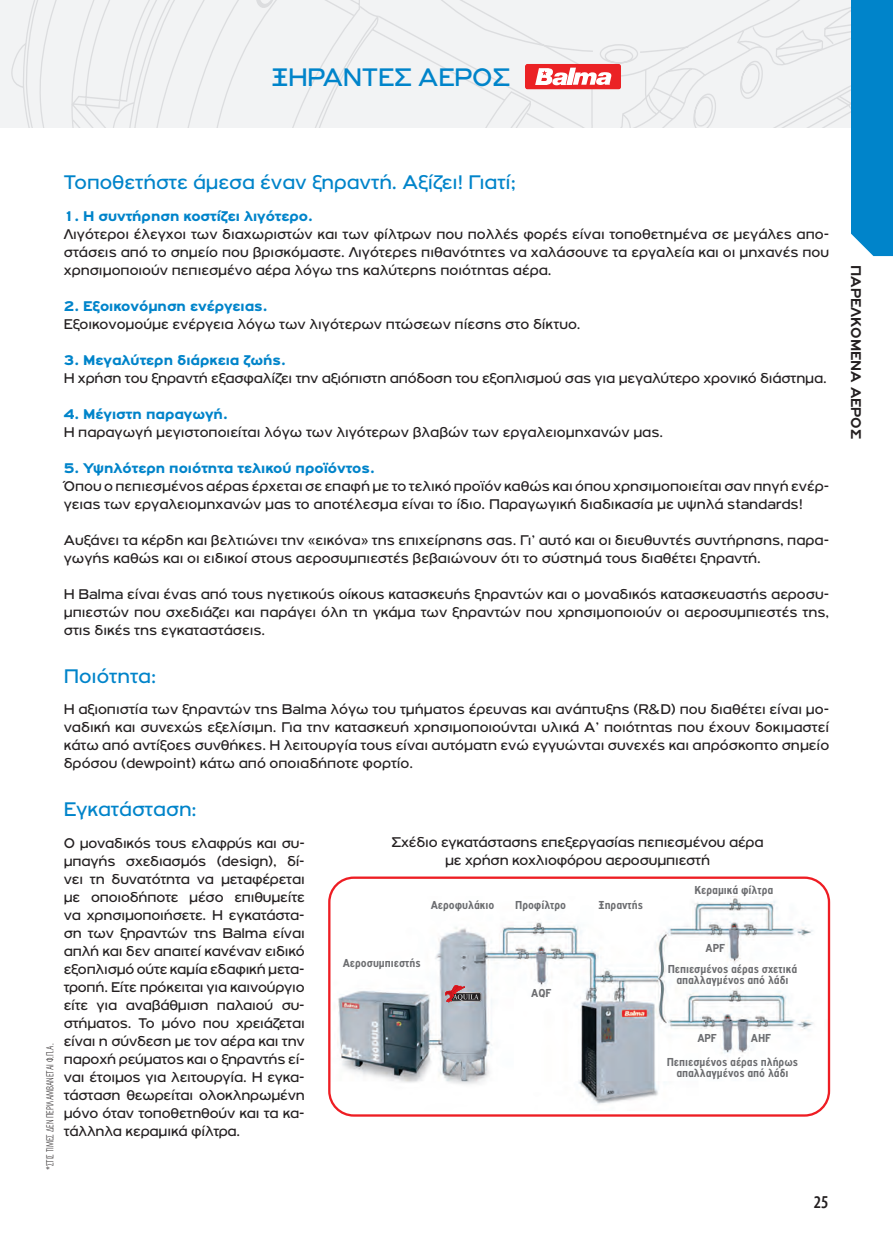
<style>
.page{position:relative;width:893px;height:1234px;background:#fff}
.page>*{position:absolute;margin:0;border:0;box-sizing:border-box;transform-origin:0 0}
.t1{font:27px "PF Highway Gothic Ext";color:#0084ca}
.t2{font:21px "PF Highway Gothic Ext";color:#0084ca}
.t3{font:500 18px "Myriad Condensed Greek";color:#231f20}
.t4{font:15px/18px "PF Highway Gothic Ext";color:#231f20;text-align:justify}
.t5{font:900 15px "PF Highway Gothic Ext";color:#0084ca}
.t6{font:700 15px "PF Highway Gothic Ext";color:#231f20}
.t7{font:700 12.3px/10.9px "PF Highway Gothic Cond";color:#6c6d70;text-align:center}
.t8{font:300 10.5px "Myriad Condensed Greek";color:#231f20}
</style>
<div class="page">
<svg style="left:11px;top:0;width:267px;height:128px"></svg>
<svg style="left:278px;top:0;width:573px;height:128px"></svg>
<svg style="left:525px;top:64px;width:96px;height:25px"></svg>
<img style="left:330px;top:896px;width:501px;height:214px">
<div style="left:328px;top:876px;width:502px;height:240px;border:2px solid #ee1d23;border-radius:24px"></div>
<svg style="left:445px;top:984px;width:36px;height:18px"></svg>
<div style="left:851px;top:0;width:42px;height:256px;background:#0084ca"></div>
<h1 class="t1" style="left:272px;top:63px;width:240px">ΞΗΡΑΝΤΕΣ ΑΕΡΟΣ</h1>
<p class="t8" style="left:45px;top:1169px;width:128px;rotate:-90deg">*ΣΤΙΣ ΤΙΜΕΣ ΔΕΝ ΠΕΡΙΛΑΜΒΑΝΕΤΑΙ Φ.Π.Α.</p>
<h2 class="t2" style="left:64px;top:171px;width:454px">Τοποθετήστε άμεσα έναν ξηραντή. Αξίζει! Γιατί;</h2>
<p class="t5" style="left:64px;top:207px;width:251px">1. Η συντήρηση κοστίζει λιγότερο.</p>
<p class="t4" style="left:64px;top:225px;width:767px">Λιγότεροι έλεγχοι των διαχωριστών και των φίλτρων που πολλές φορές είναι τοποθετημένα σε μεγάλες απο&shy;στάσεις από το σημείο που βρισκόμαστε. Λιγότερες πιθανότητες να χαλάσουνε τα εργαλεία και οι μηχανές που χρησιμοποιούν πεπιεσμένο αέρα λόγω της καλύτερης ποιότητας αέρα.</p>
<p class="t5" style="left:64px;top:297px;width:205px">2. Εξοικονόμηση ενέργειας.</p>
<p class="t4" style="left:64px;top:315px;width:518px">Εξοικονομούμε ενέργεια λόγω των λιγότερων πτώσεων πίεσης στο δίκτυο.</p>
<p class="t5" style="left:64px;top:351px;width:223px">3. Μεγαλύτερη διάρκεια ζωής.</p>
<p class="t4" style="left:64px;top:369px;width:765px">Η χρήση του ξηραντή εξασφαλίζει την αξιόπιστη απόδοση του εξοπλισμού σας για μεγαλύτερο χρονικό διάστημα.</p>
<p class="t5" style="left:64px;top:405px;width:165px">4. Μέγιστη παραγωγή.</p>
<p class="t4" style="left:64px;top:423px;width:601px">Η παραγωγή μεγιστοποιείται λόγω των λιγότερων βλαβών των εργαλειομηχανών μας.</p>
<p class="t5" style="left:64px;top:459px;width:312px">5. Υψηλότερη ποιότητα τελικού προϊόντος.</p>
<p class="t4" style="left:64px;top:477px;width:767px">Όπου ο πεπιεσμένος αέρας έρχεται σε επαφή με το τελικό προϊόν καθώς και όπου χρησιμοποιείται σαν πηγή ενέρ&shy;γειας των εργαλειομηχανών μας το αποτέλεσμα είναι το ίδιο. Παραγωγική διαδικασία με υψηλά standards!</p>
<p class="t4" style="left:64px;top:531px;width:767px">Αυξάνει τα κέρδη και βελτιώνει την «εικόνα» της επιχείρησης σας. Γι’ αυτό και οι διευθυντές συντήρησης, παρα&shy;γωγής καθώς και οι ειδικοί στους αεροσυμπιεστές βεβαιώνουν ότι το σύστημά τους διαθέτει ξηραντή.</p>
<p class="t4" style="left:64px;top:585px;width:767px">Η Balma είναι ένας από τους ηγετικούς οίκους κατασκευής ξηραντών και ο μοναδικός κατασκευαστής αεροσυ&shy;μπιεστών που σχεδιάζει και παράγει όλη τη γκάμα των ξηραντών που χρησιμοποιούν οι αεροσυμπιεστές της, στις δικές της εγκαταστάσεις.</p>
<h2 class="t2" style="left:64px;top:664px;width:94px">Ποιότητα:</h2>
<p class="t4" style="left:64px;top:700px;width:767px">Η αξιοπιστία των ξηραντών της Balma λόγω του τμήματος έρευνας και ανάπτυξης (R&amp;D) που διαθέτει είναι μο&shy;ναδική και συνεχώς εξελίσιμη. Για την κατασκευή χρησιμοποιούνται υλικά Α’ ποιότητας που έχουν δοκιμαστεί κάτω από αντίξοες συνθήκες. Η λειτουργία τους είναι αυτόματη ενώ εγγυώνται συνεχές και απρόσκοπτο σημείο δρόσου (dewpoint) κάτω από οποιαδήποτε φορτίο.</p>
<h2 class="t2" style="left:64px;top:797px;width:134px">Εγκατάσταση:</h2>
<p class="t4" style="left:64px;top:833px;width:242px">Ο μοναδικός τους ελαφρύς και συ&shy;μπαγής σχεδιασμός (design), δί&shy;νει τη δυνατότητα να μεταφέρεται με οποιοδήποτε μέσο επιθυμείτε να χρησιμοποιήσετε. Η εγκατάστα&shy;ση των ξηραντών της Balma είναι απλή και δεν απαιτεί κανέναν ειδικό εξοπλισμό ούτε καμία εδαφική μετα&shy;τροπή. Είτε πρόκειται για καινούργιο είτε για αναβάθμιση παλαιού συ&shy;στήματος. Το μόνο που χρειάζεται είναι η σύνδεση με τον αέρα και την παροχή ρεύματος και ο ξηραντής εί&shy;ναι έτοιμος για λειτουργία. Η εγκα&shy;τάσταση θεωρείται ολοκληρωμένη μόνο όταν τοποθετηθούν και τα κα&shy;τάλληλα κεραμικά φίλτρα.</p>
<p class="t4" style="left:392px;top:832px;width:373px;text-align:center">Σχέδιο εγκατάστασης επεξεργασίας πεπιεσμένου αέρα με χρήση κοχλιοφόρου αεροσυμπιεστή</p>
<p class="t7" style="left:694px;top:884px;width:80px">Κεραµικά φίλτρα</p>
<p class="t7" style="left:431px;top:898px;width:65px">Αεροφυλάκιο</p>
<p class="t7" style="left:515px;top:898px;width:52px">Προφίλτρο</p>
<p class="t7" style="left:599px;top:898px;width:46px">Ξηραντής</p>
<p class="t7" style="left:706px;top:942px;width:21px">APF</p>
<p class="t7" style="left:343px;top:957px;width:79px">Αεροσυµπιεστής</p>
<p class="t7" style="left:668px;top:963px;width:131px">Πεπιεσµένος αέρας σχετικά απαλλαγµένος από λάδι</p>
<p class="t7" style="left:531px;top:987px;width:22px">AQF</p>
<p class="t7" style="left:697px;top:1032px;width:21px">APF</p>
<p class="t7" style="left:751px;top:1032px;width:22px">AHF</p>
<p class="t7" style="left:667px;top:1056px;width:133px">Πεπιεσµένος αέρας πλήρως απαλλαγµένος από λάδι</p>
<p class="t3" style="left:814px;top:1193px;width:16px">25</p>
<p class="t6" style="left:864px;top:265px;width:175px;rotate:90deg">ΠΑΡΕΛΚΟΜΕΝΑ ΑΕΡΟΣ</p>
</div>
